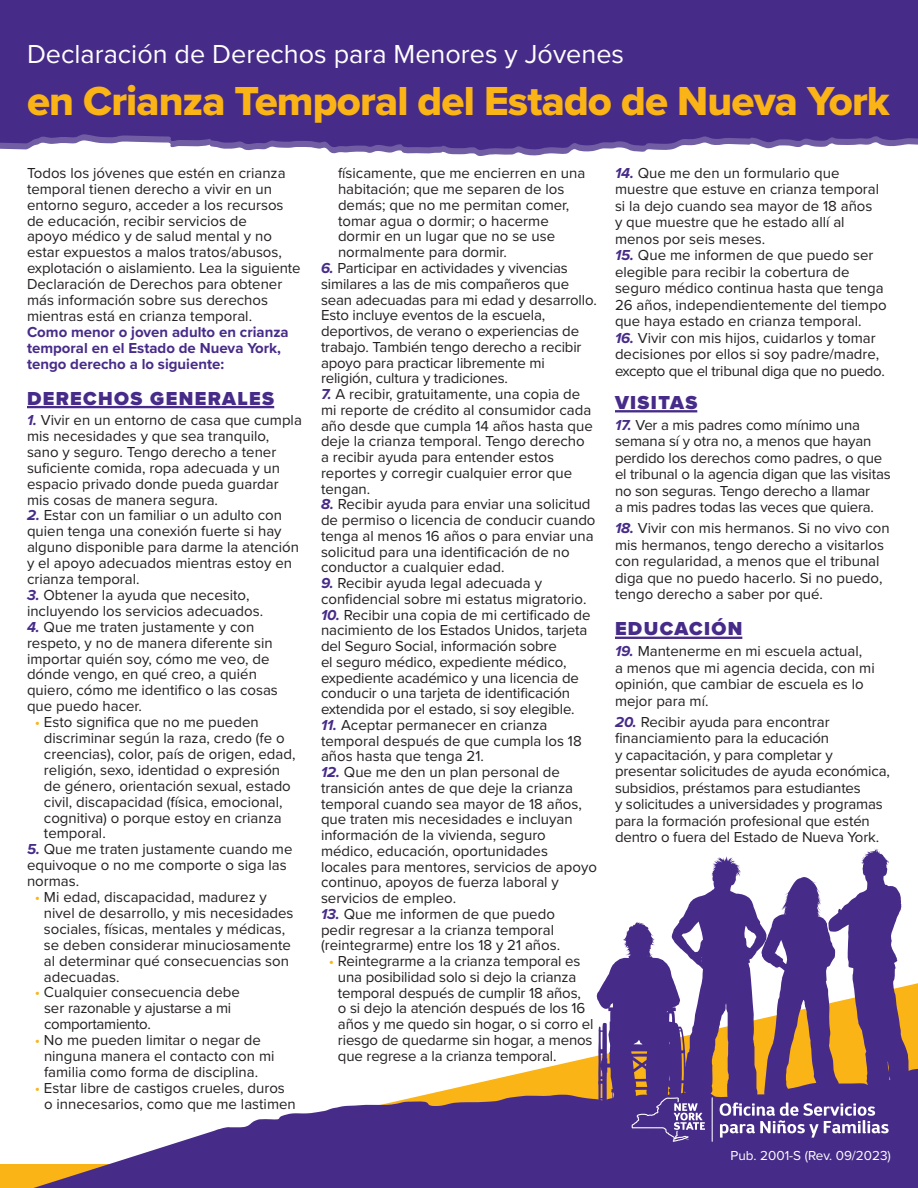
<style>
.page{position:relative;width:918px;height:1188px;background:#fff}
.page>*{position:absolute;margin:0;border:0;box-sizing:border-box;transform-origin:0 0}
.t1{font:42px "Proxima Nova Extrabld";letter-spacing:-.02em;color:#fbb416}
.t2{font:27px "Proxima Nova";color:#fff}
.t3{font:900 19.5px "Proxima Nova";letter-spacing:.07em;color:#472b89}
.t4{font:15px/15.9px "Proxima Nova";color:#231f20}
.t5{font:700 15px/15.9px "Proxima Nova";color:#472b89}
.t6{font:15px/15.9px "Proxima Nova";letter-spacing:-.02em;color:#231f20}
.t7{font:13.5px "Proxima Nova";color:#fff}
.s1{font-weight:700;font-style:italic;color:#472b89}
.s2{color:#fbb416}
</style>
<div class="page">
<svg style="left:248px;top:150px;width:398px;height:6px"></svg>
<div style="left:0;top:0;width:918px;height:150px;background:#472b89"></div>
<hr style="left:27px;top:406px;width:247px;height:2px;background:#472b89">
<hr style="left:615px;top:410px;width:82px;height:2px;background:#472b89">
<hr style="left:615px;top:637px;width:127px;height:2px;background:#472b89">
<div style="left:0;top:1165px;width:918px;height:23px;background:#fbb416"></div>
<svg style="left:33px;top:1066px;width:885px;height:122px;fill:#472b89"></svg>
<svg style="left:597px;top:848px;width:318px;height:294px"></svg>
<hr style="left:712px;top:1097px;width:1px;height:45px;background:#fff">
<p class="t2" style="left:27px;top:34px;width:599px">Declaración de Derechos para Menores y Jóvenes</p>
<p class="t1" style="left:27px;top:69px;width:864px">en Crianza Temporal del Estado de Nueva York</p>
<p class="t4" style="left:27px;top:164px;width:275px">Todos los jóvenes que estén en crianza temporal tienen derecho a vivir en un entorno seguro, acceder a los recursos de educación, recibir servicios de<br>apoyo médico y de salud mental y no estar expuestos a malos tratos/abusos, explotación o aislamiento. Lea la siguiente Declaración de Derechos para obtener más información sobre sus derechos mientras está en crianza temporal.</p>
<p class="t5" style="left:27px;top:324px;width:263px">Como menor o joven adulto en crianza temporal en el Estado de Nueva York, tengo derecho a lo siguiente:</p>
<p class="t3" style="left:27px;top:384px;width:249px">DERECHOS GENERALES</p>
<p class="t4" style="left:27px;top:411px;width:276px"><span class="s1">1.</span> Vivir en un entorno de casa que cumpla mis necesidades y que sea tranquilo, sano y seguro. Tengo derecho a tener suficiente comida, ropa adecuada y un espacio privado donde pueda guardar mis cosas de manera segura.</p>
<p class="t4" style="left:27px;top:507px;width:273px"><span class="s1">2.</span> Estar con un familiar o un adulto con quien tenga una conexión fuerte si hay alguno disponible para darme la atención y el apoyo adecuados mientras estoy en crianza temporal.</p>
<p class="t4" style="left:27px;top:586px;width:238px"><span class="s1">3.</span> Obtener la ayuda que necesito, incluyendo los servicios adecuados.</p>
<p class="t4" style="left:27px;top:618px;width:252px"><span class="s1">4.</span> Que me traten justamente y con respeto, y no de manera diferente sin importar quién soy, cómo me veo, de dónde vengo, en qué creo, a quién quiero, cómo me identifico o las cosas que puedo hacer.</p>
<p class="t4" style="left:44px;top:714px;width:253px;text-indent:-9px"><span class="s2">•</span> Esto significa que no me pueden discriminar según la raza, credo (fe o creencias), color, país de origen, edad, religión, sexo, identidad o expresión de género, orientación sexual, estado civil, discapacidad (física, emocional, cognitiva) o porque estoy en crianza temporal.</p>
<p class="t4" style="left:27px;top:841px;width:267px"><span class="s1">5.</span> Que me traten justamente cuando me equivoque o no me comporte o siga las normas.</p>
<p class="t4" style="left:44px;top:888px;width:251px;text-indent:-9px"><span class="s2">•</span> Mi edad, discapacidad, madurez y nivel de desarrollo, y mis necesidades sociales, físicas, mentales y médicas, se deben considerar minuciosamente al determinar qué consecuencias son adecuadas.</p>
<p class="t6" style="left:44px;top:984px;width:197px;text-indent:-9px"><span class="s2">•</span> Cualquier consecuencia debe ser razonable y ajustarse a mi comportamiento.</p>
<p class="t4" style="left:44px;top:1032px;width:232px;text-indent:-9px"><span class="s2">•</span> No me pueden limitar o negar de ninguna manera el contacto con mi familia como forma de disciplina.</p>
<p class="t4" style="left:44px;top:1079px;width:253px;text-indent:-9px"><span class="s2">•</span> Estar libre de castigos crueles, duros o innecesarios, como que me lastimen</p>
<p class="t4" style="left:338px;top:164px;width:249px">físicamente, que me encierren en una habitación; que me separen de los demás; que no me permitan comer, tomar agua o dormir; o hacerme dormir en un lugar que no se use normalmente para dormir.</p>
<p class="t4" style="left:321px;top:260px;width:277px"><span class="s1">6.</span> Participar en actividades y vivencias similares a las de mis compañeros que sean adecuadas para mi edad y desarrollo.<br>Esto incluye eventos de la escuela, deportivos, de verano o experiencias de trabajo. También tengo derecho a recibir apoyo para practicar libremente mi religión, cultura y tradiciones.</p>
<p class="t4" style="left:321px;top:386px;width:273px"><span class="s1">7.</span> A recibir, gratuitamente, una copia de mi reporte de crédito al consumidor cada año desde que cumpla 14 años hasta que deje la crianza temporal. Tengo derecho a recibir ayuda para entender estos reportes y corregir cualquier error que tengan.</p>
<p class="t4" style="left:321px;top:496px;width:276px"><span class="s1">8.</span> Recibir ayuda para enviar una solicitud de permiso o licencia de conducir cuando tenga al menos 16 años o para enviar una solicitud para una identificación de no conductor a cualquier edad.</p>
<p class="t4" style="left:321px;top:575px;width:267px"><span class="s1">9.</span> Recibir ayuda legal adecuada y confidencial sobre mi estatus migratorio.</p>
<p class="t4" style="left:321px;top:606px;width:271px"><span class="s1">10.</span> Recibir una copia de mi certificado de nacimiento de los Estados Unidos, tarjeta del Seguro Social, información sobre<br>el seguro médico, expediente médico, expediente académico y una licencia de conducir o una tarjeta de identificación extendida por el estado, si soy elegible.</p>
<p class="t4" style="left:321px;top:716px;width:262px"><span class="s1">11.</span> Aceptar permanecer en crianza temporal después de que cumpla los 18 años hasta que tenga 21.</p>
<p class="t4" style="left:321px;top:764px;width:277px"><span class="s1">12.</span> Que me den un plan personal de transición antes de que deje la crianza temporal cuando sea mayor de 18 años, que traten mis necesidades e incluyan información de la vivienda, seguro médico, educación, oportunidades locales para mentores, servicios de apoyo continuo, apoyos de fuerza laboral y servicios de empleo.</p>
<p class="t4" style="left:321px;top:905px;width:241px"><span class="s1">13.</span> Que me informen de que puedo pedir regresar a la crianza temporal (reintegrarme) entre los 18 y 21 años.</p>
<p class="t4" style="left:338px;top:953px;width:257px;text-indent:-9px"><span class="s2">•</span> Reintegrarme a la crianza temporal es una posibilidad solo si dejo la crianza temporal después de cumplir 18 años,<br>o si dejo la atención después de los 16 años y me quedo sin hogar, o si corro el riesgo de quedarme sin hogar, a menos que regrese a la crianza temporal.</p>
<p class="t4" style="left:615px;top:164px;width:266px;line-height:16.5px"><span class="s1">14.</span> Que me den un formulario que muestre que estuve en crianza temporal si la dejo cuando sea mayor de 18 años y que muestre que he estado allí al menos por seis meses.</p>
<p class="t4" style="left:615px;top:246px;width:273px;line-height:16.5px"><span class="s1">15.</span> Que me informen de que puedo ser elegible para recibir la cobertura de seguro médico continua hasta que tenga 26 años, independientemente del tiempo que haya estado en crianza temporal.</p>
<p class="t4" style="left:615px;top:329px;width:271px;line-height:16.5px"><span class="s1">16.</span> Vivir con mis hijos, cuidarlos y tomar decisiones por ellos si soy padre/madre, excepto que el tribunal diga que no puedo.</p>
<p class="t3" style="left:615px;top:388px;width:84px">VISITAS</p>
<p class="t4" style="left:615px;top:416px;width:277px;line-height:16.5px"><span class="s1">17.</span> Ver a mis padres como mínimo una semana sí y otra no, a menos que hayan perdido los derechos como padres, o que el tribunal o la agencia digan que las visitas no son seguras. Tengo derecho a llamar<br>a mis padres todas las veces que quiera.</p>
<p class="t4" style="left:615px;top:519px;width:276px;line-height:16.5px"><span class="s1">18.</span> Vivir con mis hermanos. Si no vivo con mis hermanos, tengo derecho a visitarlos con regularidad, a menos que el tribunal diga que no puedo hacerlo. Si no puedo, tengo derecho a saber por qué.</p>
<p class="t3" style="left:615px;top:614px;width:129px">EDUCACIÓN</p>
<p class="t4" style="left:615px;top:642px;width:261px;line-height:16.5px"><span class="s1">19.</span> Mantenerme en mi escuela actual,<br>a menos que mi agencia decida, con mi opinión, que cambiar de escuela es lo mejor para mí.</p>
<p class="t4" style="left:615px;top:713px;width:276px;line-height:16.5px"><span class="s1">20.</span> Recibir ayuda para encontrar financiamiento para la educación<br>y capacitación, y para completar y presentar solicitudes de ayuda económica, subsidios, préstamos para estudiantes<br>y solicitudes a universidades y programas para la formación profesional que estén dentro o fuera del Estado de Nueva York.</p>
<p class="t7" style="left:731px;top:1145px;width:162px">Pub. 2001-S (Rev. 09/2023)</p>
</div>
